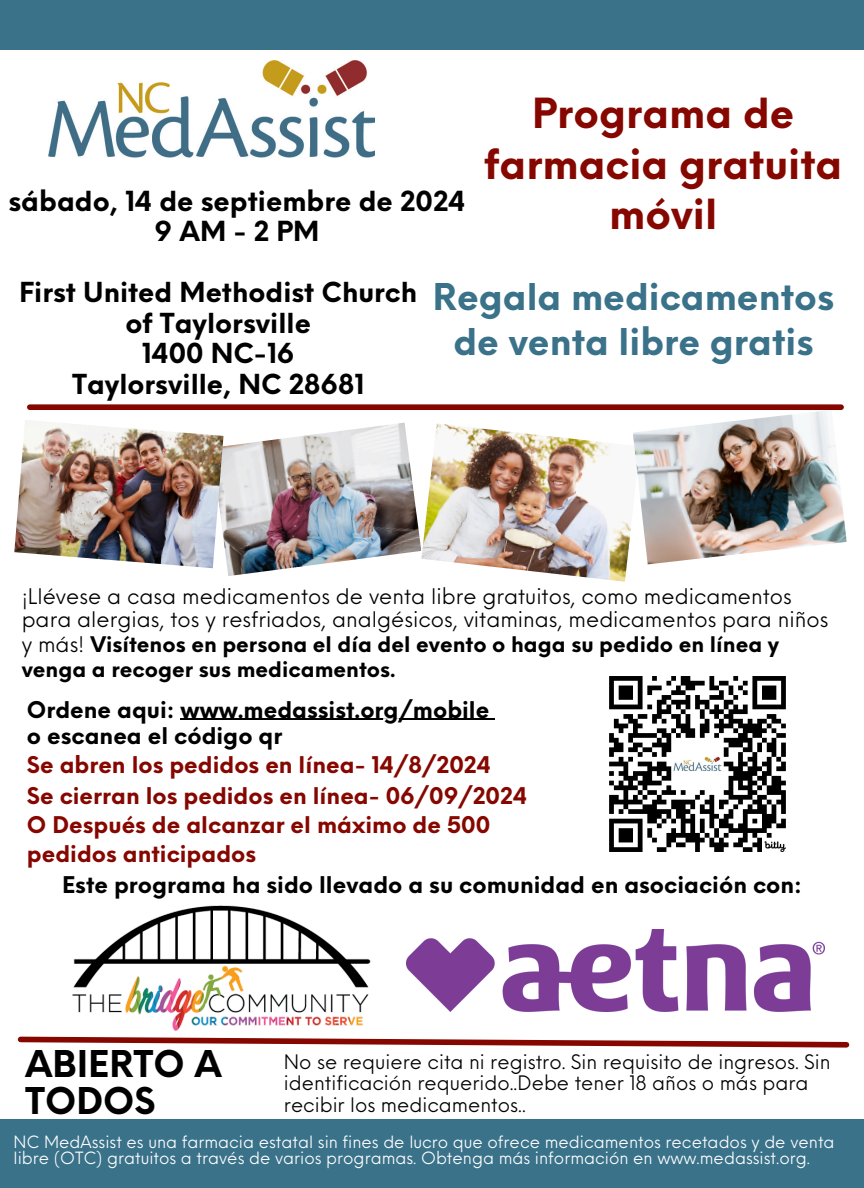
<style>
.page{position:relative;width:864px;height:1188px;background:#fff}
.page>*{position:absolute;margin:0;border:0;box-sizing:border-box;transform-origin:0 0}
.t1{font:700 40.5px/50.7px "Neue Einstellung";color:#860700;text-align:center}
.t2{font:700 36px/45px "Neue Einstellung";color:#3a728a;text-align:center}
.t3{font:700 36px/37.2px "Neue Einstellung";color:#000}
.t4{font:700 27px "Neue Einstellung";color:#000}
.t5{font:700 26.85px/30.3px "Neue Einstellung";color:#000;text-align:center}
.t6{font:700 22.5px/29.2px "Neue Einstellung";color:#860700}
.t7{font:700 22.5px "Neue Einstellung";color:#000}
.t8{font:21px/24.3px "Neue Einstellung";color:#000}
.t9{font:19.5px/21.3px "Neue Einstellung";color:#000}
.t10{font:16.5px/15.8px "Neue Einstellung";color:#fff}
.s1{font-weight:700}
</style>
<div class="page">
<svg style="left:17px;top:1036px;width:833px;height:12px"></svg>
<div style="left:0;top:1119px;width:864px;height:69px;background:#3a728a"></div>
<img style="left:212px;top:423px;width:209px;height:153px">
<div style="left:30px;top:404px;width:811px;height:6px;background:#860700"></div>
<img style="left:14px;top:420px;width:210px;height:148px">
<img style="left:421px;top:424px;width:210px;height:158px">
<img style="left:633px;top:411px;width:214px;height:153px">
<div style="left:0;top:0;width:864px;height:50px;background:#3a728a"></div>
<img style="left:48px;top:60px;width:326px;height:98px">
<hr style="left:181px;top:719px;width:308px;height:1px;background:#000">
<img style="left:72px;top:905px;width:299px;height:126px">
<img style="left:407px;top:929px;width:417px;height:82px">
<img style="left:609px;top:676px;width:177px;height:176px">
<p class="t4" style="left:8px;top:177px;width:459px">sábado, 14 de septiembre de 2024</p>
<p class="t4" style="left:155px;top:207px;width:166px">9AM-2PM</p>
<p class="t1" style="left:484px;top:84px;width:360px">Programa de farmacia gratuita móvil</p>
<h5 class="t5" style="left:19px;top:275px;width:400px">First United Methodist Church of Taylorsville<br>1400 NC-16<br>Taylorsville, NC 28681</h5>
<p class="t2" style="left:433px;top:271px;width:403px">Regala medicamentos de venta libre gratis</p>
<p class="t8" style="left:22px;top:582px;width:808px">¡Llévese a casa medicamentos de venta libre gratuitos, como medicamentos para alergias, tos y resfriados, analgésicos, vitaminas, medicamentos para niños y más! <span class="s1">Visítenos en persona el día del evento o haga su pedido en línea y venga a recoger sus medicamentos.</span></p>
<h5 class="t7" style="left:27px;top:689px;width:464px">Ordene aqui: www.medassist.org/mobile</h5>
<p class="t7" style="left:27px;top:715px;width:257px">o escanea el código qr</p>
<h4 class="t6" style="left:27px;top:748px;width:466px">Se abren los pedidos en línea- 14/8/2024</h4>
<p class="t6" style="left:27px;top:779px;width:502px">Se cierran los pedidos en línea- 06/09/2024<br>O Después de alcanzar el máximo de 500 pedidos anticipados</p>
<h5 class="t7" style="left:62px;top:865px;width:741px">Este programa ha sido llevado a su comunidad en asociación con:</h5>
<h6 class="t3" style="left:25px;top:1042px;width:198px">ABIERTO A<br>TODOS</h6>
<p class="t9" style="left:284px;top:1049px;width:548px">No se requiere cita ni registro. Sin requisito de ingresos. Sin identificación requerido..Debe tener 18 años o más para recibir los medicamentos..</p>
<p class="t10" style="left:14px;top:1132px;width:823px">NC MedAssist es una farmacia estatal sin fines de lucro que ofrece medicamentos recetados y de venta libre (OTC) gratuitos a través de varios programas. Obtenga más información en www.medassist.org.</p>
</div>
